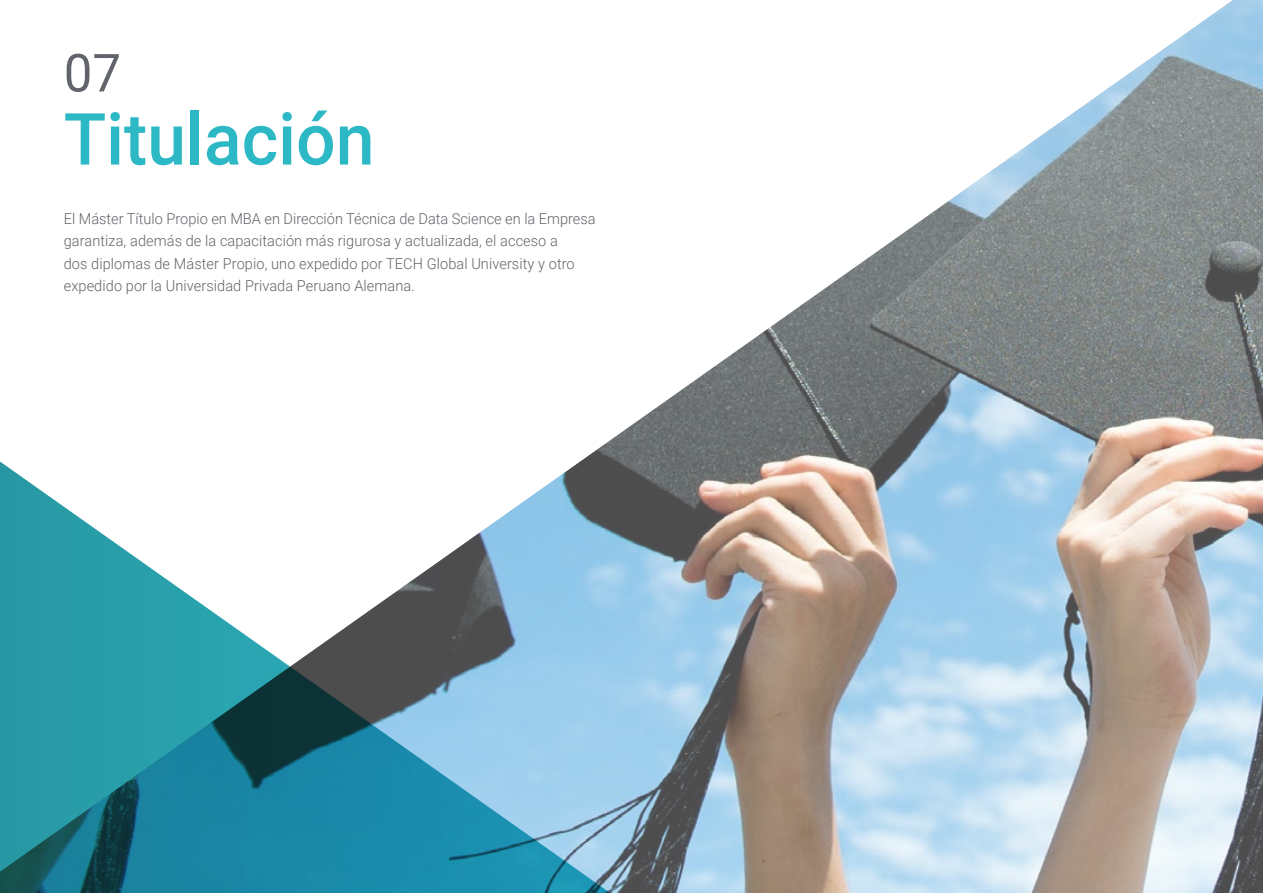
<style>
.page{position:relative;width:1263px;height:893px;background:#fff}
.page>*{position:absolute;margin:0;border:0;box-sizing:border-box;transform-origin:0 0}
.t1{font:500 72px "Roboto";color:#2db8c5}
.t2{font:52.5px "Roboto";color:#61646a}
.t3{font:300 15px/22.5px "Roboto";letter-spacing:.005em;color:#61646a}
</style>
<div class="page">
<img style="left:602px;top:0;width:661px;height:893px">
<svg style="left:0;top:446px;width:640px;height:447px"></svg>
<h2 class="t2" style="left:64px;top:36px;width:59px">07</h2>
<h1 class="t1" style="left:64px;top:89px;width:312px">Titulación</h1>
<p class="t3" style="left:64px;top:207px;width:533px">El Máster Título Propio en MBA en Dirección Técnica de Data Science en la Empresa garantiza, además de la capacitación más rigurosa y actualizada, el acceso a<br>dos diplomas de Máster Propio, uno expedido por TECH Global University y otro expedido por la Universidad Privada Peruano Alemana.</p>
</div>
